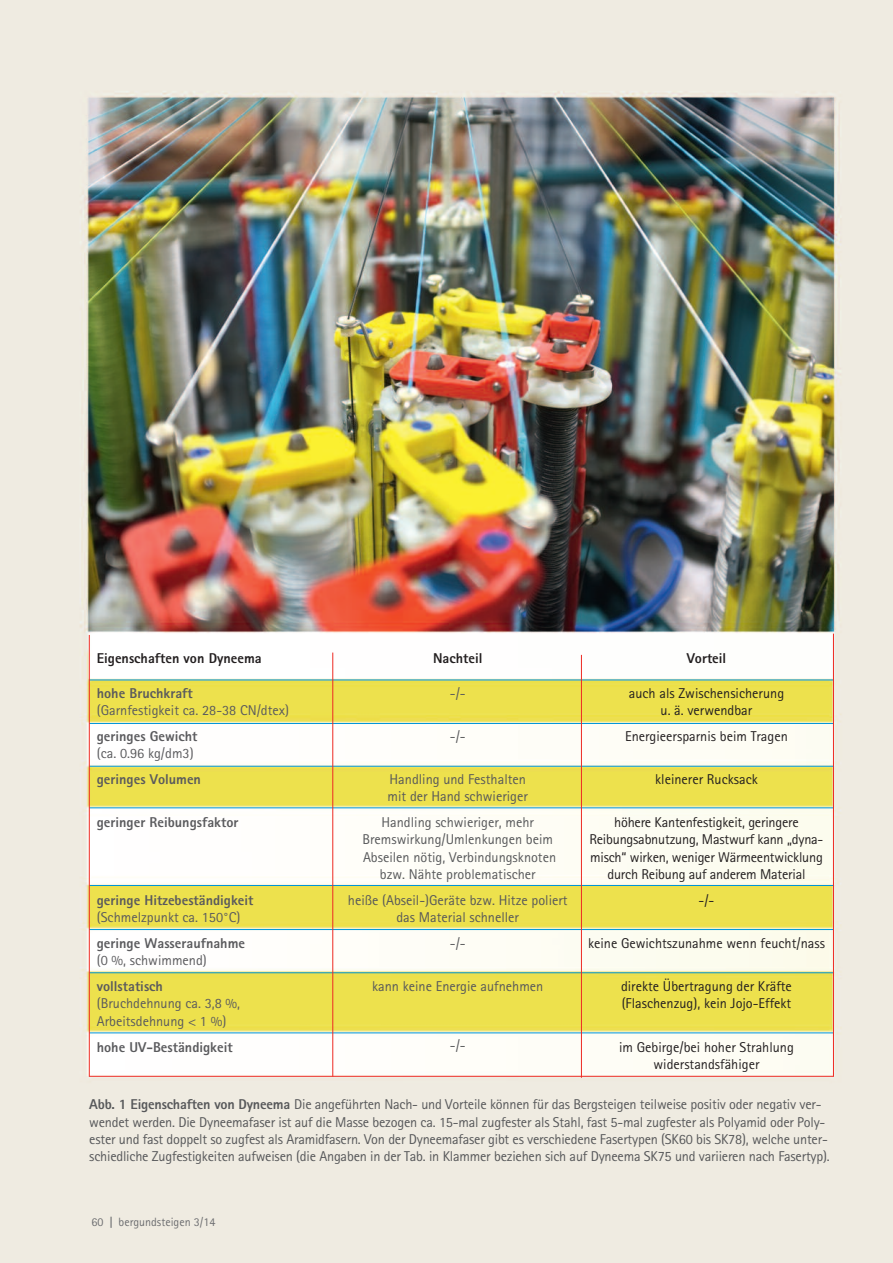
<style>
.page{position:relative;width:893px;height:1263px;background:#fff}
.page>*{position:absolute;margin:0;border:0;box-sizing:border-box;transform-origin:0 0}
.t1{font:14.25px/17.2px "Agfa Rotis Sans Serif";letter-spacing:-.015em;color:#57585a}
.t2{font:14.25px/17.2px "Agfa Rotis Sans Serif";color:#231f20;text-align:center}
.t3{font:800 14.25px "Agfa Rotis Sans Serif";color:#5a5a5d}
.t4{font:14.25px/17.2px "Agfa Rotis Sans Serif";color:#5a5a5d}
.t5{font:800 14.25px "Agfa Rotis Sans Serif";color:#231f20}
.t6{font:12px "Agfa Rotis Sans Serif";color:#6c6d70}
.s1{font-weight:800}
</style>
<div class="page">
<img style="left:0;top:0;width:893px;height:1263px">
<hr style="left:89px;top:723px;width:744px;height:1px;background:#0095d9">
<hr style="left:89px;top:680px;width:744px;height:1px;background:#0095d9">
<hr style="left:89px;top:766px;width:744px;height:1px;background:#0095d9">
<hr style="left:89px;top:807px;width:744px;height:1px;background:#0095d9">
<hr style="left:89px;top:885px;width:744px;height:1px;background:#0095d9">
<hr style="left:89px;top:929px;width:744px;height:1px;background:#0095d9">
<hr style="left:89px;top:972px;width:744px;height:1px;background:#0095d9">
<hr style="left:89px;top:1033px;width:744px;height:1px;background:#0095d9">
<hr style="left:89px;top:1076px;width:744px;height:1px;background:#ee2a23">
<hr style="left:89px;top:635px;width:1px;height:442px;background:#ee2a23">
<hr style="left:833px;top:634px;width:1px;height:443px;background:#ee2a23">
<hr style="left:581px;top:655px;width:1px;height:423px;background:#ee2a23">
<hr style="left:333px;top:652px;width:1px;height:424px;background:#ee2a23">
<p class="t5" style="left:97px;top:653px;width:166px">Eigenschaften von Dyneema</p>
<p class="t3" style="left:97px;top:688px;width:98px">hohe Bruchkraft</p>
<p class="t4" style="left:97px;top:703px;width:194px">(Garnfestigkeit ca. 28-38 CN/dtex)</p>
<p class="t3" style="left:97px;top:731px;width:102px">geringes Gewicht</p>
<p class="t4" style="left:97px;top:746px;width:98px">(ca. 0.96 kg/dm3)</p>
<p class="t3" style="left:97px;top:774px;width:106px">geringes Volumen</p>
<p class="t3" style="left:97px;top:817px;width:143px">geringer Reibungsfaktor</p>
<p class="t5" style="left:687px;top:653px;width:41px">Vorteil</p>
<p class="t2" style="left:629px;top:686px;width:157px">auch als Zwischensicherung u. ä. verwendbar</p>
<p class="t2" style="left:625px;top:729px;width:164px">Energieersparnis beim Tragen</p>
<p class="t2" style="left:655px;top:772px;width:104px">kleinerer Rucksack</p>
<p class="t2" style="left:589px;top:815px;width:236px">höhere Kantenfestigkeit, geringere Reibungsabnutzung, Mastwurf kann „dyna&shy;misch“ wirken, weniger Wärmeentwicklung durch Reibung auf anderem Material</p>
<p class="t2" style="left:699px;top:893px;width:17px">-/-</p>
<p class="t2" style="left:588px;top:936px;width:238px">keine Gewichtszunahme wenn feucht/nass</p>
<p class="t2" style="left:621px;top:979px;width:172px;text-align:left">direkte Übertragung der Kräfte (Flaschenzug), kein Jojo-Effekt</p>
<p class="t2" style="left:619px;top:1039px;width:176px">im Gebirge/bei hoher Strahlung widerstandsfähiger</p>
<p class="t1" style="left:89px;top:1097px;width:742px"><span class="s1">Abb. 1 Eigenschaften von Dyneema</span> Die angeführten Nach- und Vorteile können für das Bergsteigen teilweise positiv oder negativ ver&shy;wendet werden. Die Dyneemafaser ist auf die Masse bezogen ca. 15-mal zugfester als Stahl, fast 5-mal zugfester als Polyamid oder Poly&shy;ester und fast doppelt so zugfest als Aramidfasern. Von der Dyneemafaser gibt es verschiedene Fasertypen (SK60 bis SK78), welche unter&shy;schiedliche Zugfestigkeiten aufweisen (die Angaben in der Tab. in Klammer beziehen sich auf Dyneema SK75 und variieren nach Fasertyp).</p>
<p class="t5" style="left:433px;top:653px;width:51px">Nachteil</p>
<p class="t1" style="left:450px;top:686px;width:17px">-/-</p>
<p class="t1" style="left:450px;top:729px;width:17px">-/-</p>
<p class="t1" style="left:388px;top:772px;width:142px">Handling und Festhalten mit der Hand schwieriger</p>
<p class="t1" style="left:362px;top:815px;width:195px;text-align:center">Handling schwieriger, mehr<br>Bremswirkung/Umlenkungen beim<br>Abseilen nötig, Verbindungsknoten bzw. Nähte problematischer</p>
<p class="t1" style="left:348px;top:893px;width:221px;text-align:center">heiße (Abseil-)Geräte bzw. Hitze poliert das Material schneller</p>
<p class="t1" style="left:450px;top:936px;width:17px">-/-</p>
<p class="t1" style="left:372px;top:979px;width:173px">kann keine Energie aufnehmen</p>
<p class="t3" style="left:97px;top:895px;width:158px">geringe Hitzebeständigkeit</p>
<p class="t4" style="left:97px;top:910px;width:145px">(Schmelzpunkt ca. 150°C)</p>
<p class="t3" style="left:97px;top:938px;width:150px">geringe Wasseraufnahme</p>
<p class="t4" style="left:97px;top:953px;width:112px">(0 %, schwimmend)</p>
<p class="t3" style="left:97px;top:981px;width:68px">vollstatisch</p>
<p class="t4" style="left:97px;top:996px;width:145px">(Bruchdehnung ca. 3,8 %,<br>Arbeitsdehnung &lt; 1 %)</p>
<p class="t3" style="left:97px;top:1042px;width:137px">hohe UV-Beständigkeit</p>
<p class="t1" style="left:450px;top:1038px;width:17px">-/-</p>
<p class="t6" style="left:91px;top:1217px;width:125px">60 ❘ bergundsteigen 3/14</p>
</div>
